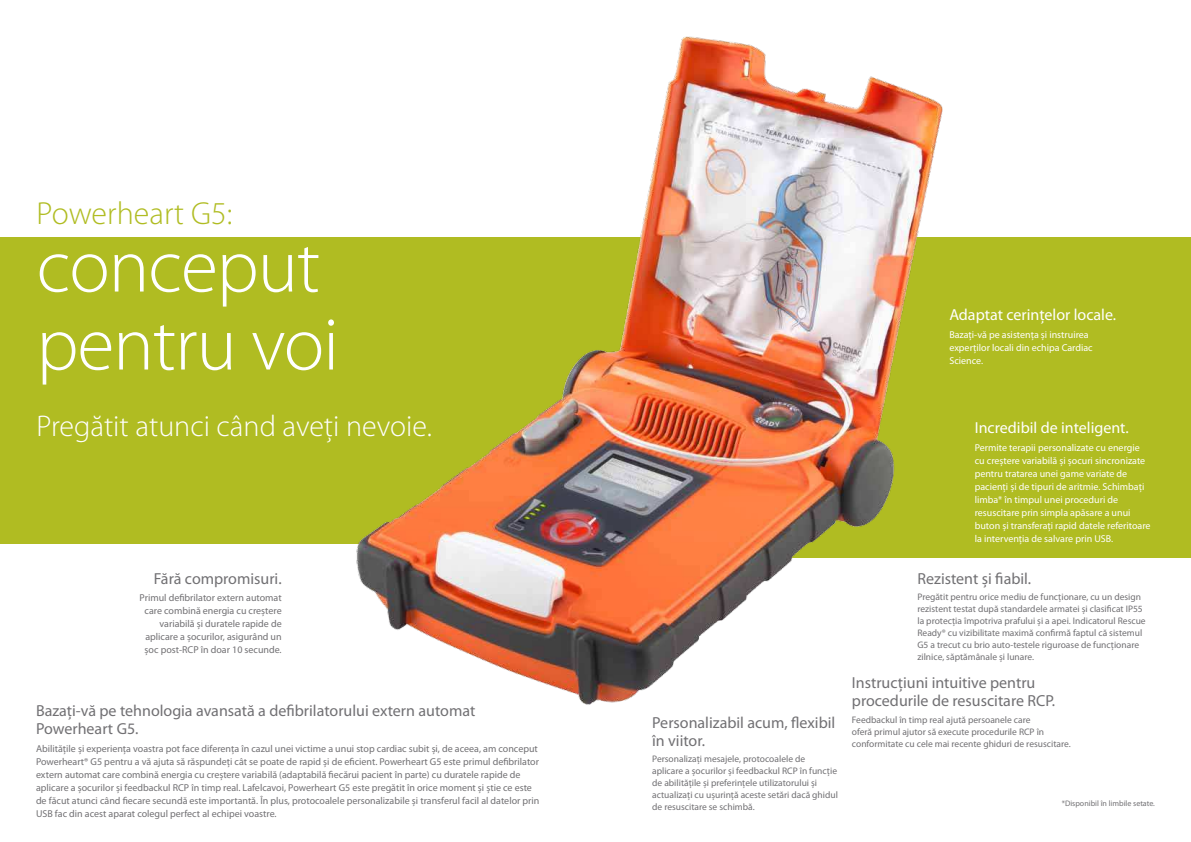
<style>
.page{position:relative;width:1191px;height:842px;background:#fff}
.page>*{position:absolute;margin:0;border:0;box-sizing:border-box;transform-origin:0 0}
.t1{font:300 76px/78px "Myriad Pro";letter-spacing:-.015em;color:#fff}
.t2{font:300 32px "Myriad Pro";color:#b0bc22}
.t3{font:300 30px "Myriad Pro";color:#fff}
.t4{font:16px/18px "Myriad Pro";color:#717073}
.t5{font:16px "Myriad Pro";color:#fff}
.t6{font:10px/13px "Myriad Pro";color:#717073}
.t7{font:10px/13px "Myriad Pro";color:#fff}
.t8{font:9.5px/12px "Myriad Pro";color:#717073}
.t9{font:8px "Myriad Pro";color:#717073}
</style>
<div class="page">
<div style="left:0;top:237px;width:595px;height:307px;background:#b0bc22"></div>
<div style="left:595px;top:237px;width:596px;height:320px;background:#b0bc22"></div>
<img style="left:356px;top:36px;width:698px;height:669px">
<h2 class="t2" style="left:37px;top:201px;width:197px">Powerheart G5:</h2>
<h1 class="t1" style="left:37px;top:233px;width:304px">conceput pentru voi</h1>
<h3 class="t3" style="left:37px;top:414px;width:397px">Pregătit atunci când aveţi nevoie.</h3>
<h3 class="t4" style="left:154px;top:570px;width:129px">Fără compromisuri.</h3>
<p class="t6" style="left:140px;top:592px;width:144px;text-align:right">Primul defibrilator extern automat care combină energia cu creştere variabilă şi duratele rapide de aplicare a şocurilor, asigurând un şoc post-RCP în doar 10 secunde.</p>
<h3 class="t4" style="left:36px;top:702px;width:441px">Bazaţi-vă pe tehnologia avansată a defibrilatorului extern automat<br>Powerheart G5.</h3>
<p class="t6" style="left:36px;top:742px;width:505px">Abilităţile şi experienţa voastra pot face diferenţa în cazul unei victime a unui stop cardiac subit şi, de aceea, am conceput Powerheart® G5 pentru a vă ajuta să răspundeţi cât se poate de rapid şi de eficient. Powerheart G5 este primul defibrilator extern automat care combină energia cu creştere variabilă (adaptabilă fiecărui pacient în parte) cu duratele rapide de aplicare a şocurilor şi feedbackul RCP în timp real. Lafelcavoi, Powerheart G5 este pregătit în orice moment şi ştie ce este de făcut atunci când fiecare secundă este importantă. În plus, protocoalele personalizabile şi transferul facil al datelor prin USB fac din acest aparat colegul perfect al echipei voastre.</p>
<h3 class="t5" style="left:949px;top:307px;width:168px">Adaptat cerinţelor locale.</h3>
<p class="t7" style="left:949px;top:328px;width:145px">Bazaţi-vă pe asistenţa şi instruirea experţilor locali din echipa Cardiac<br>Science.</p>
<h3 class="t4" style="left:652px;top:714px;width:185px">Personalizabil acum, flexibil în viitor.</h3>
<p class="t8" style="left:652px;top:753px;width:187px">Personalizaţi mesajele, protocoalele de aplicare a şocurilor şi feedbackul RCP în funcţie de abilităţile şi preferinţele utilizatorului şi actualizaţi cu uşurinţă aceste setări dacă ghidul de resuscitare se schimbă.</p>
<h3 class="t5" style="left:974px;top:420px;width:155px">Incredibil de inteligent.</h3>
<p class="t7" style="left:974px;top:441px;width:177px">Permite terapii personalizate cu energie cu creştere variabilă şi şocuri sincronizate pentru tratarea unei game variate de pacienţi şi de tipuri de aritmie. Schimbaţi limba* în timpul unei proceduri de resuscitare prin simpla apăsare a unui buton şi transferaţi rapid datele referitoare la intervenţia de salvare prin USB.</p>
<h3 class="t4" style="left:917px;top:570px;width:115px">Rezistent şi fiabil.</h3>
<p class="t8" style="left:917px;top:591px;width:230px">Pregătit pentru orice mediu de funcţionare, cu un design rezistent testat după standardele armatei şi clasificat IP55 la protecţia împotriva prafului şi a apei. Indicatorul Rescue Ready® cu vizibilitate maximă confirmă faptul că sistemul G5 a trecut cu brio auto-testele riguroase de funcţionare zilnice, săptămânale şi lunare.</p>
<h3 class="t4" style="left:852px;top:674px;width:205px">Instrucţiuni intuitive pentru procedurile de resuscitare RCP.</h3>
<p class="t8" style="left:852px;top:714px;width:220px">Feedbackul în timp real ajută persoanele care<br>oferă primul ajutor să execute procedurile RCP în conformitate cu cele mai recente ghiduri de resuscitare.</p>
<p class="t9" style="left:1061px;top:799px;width:95px">*Disponibil în limbile setate.</p>
</div>
